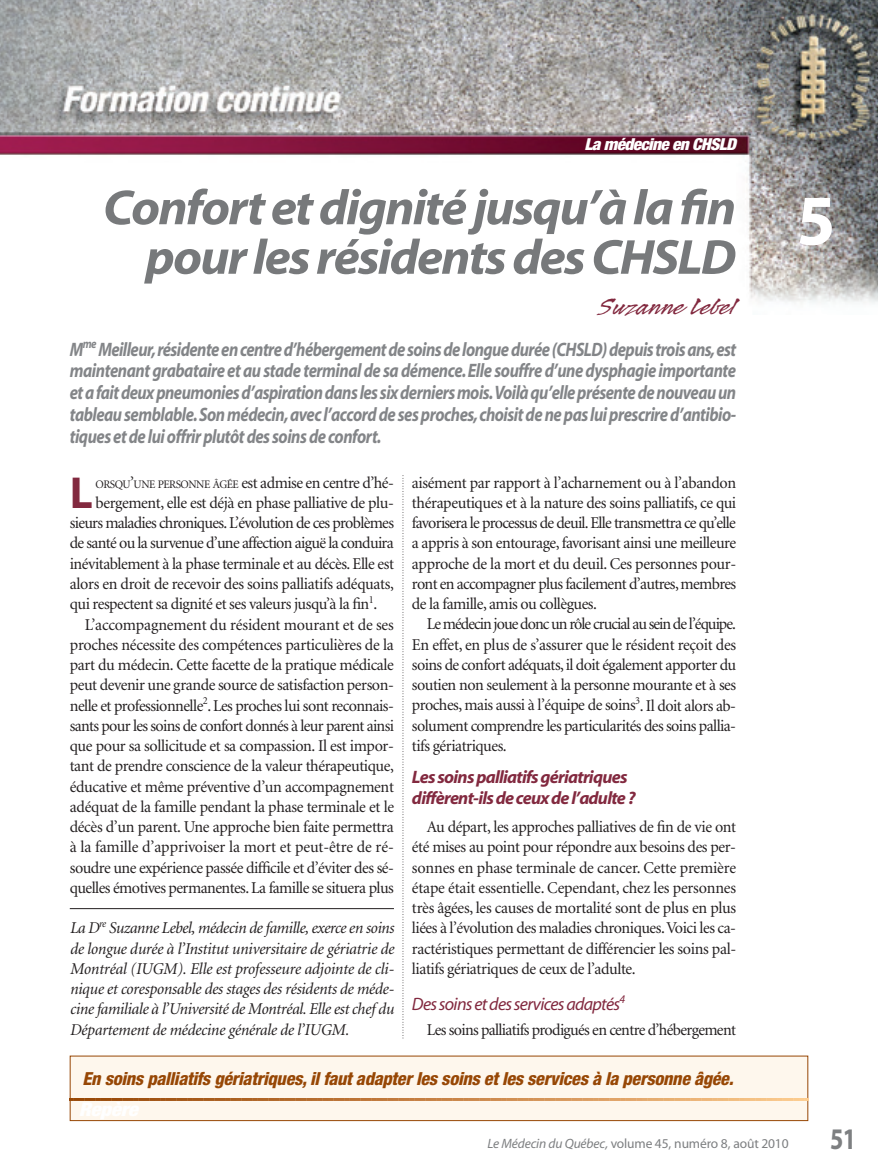
<style>
.page{position:relative;width:878px;height:1175px;background:#fff}
.page>*{position:absolute;margin:0;border:0;box-sizing:border-box;transform-origin:0 0}
.t1{font:700 72px "Myriad";color:#fff}
.t2{font:italic 700 49.5px/49.5px "Myriad";letter-spacing:-.035em;color:#77797b;text-align:right;scale:1.05 1}
.t3{font:700 45px "Myriad";color:#82293f}
.t4{font:700 30px "Myriad";color:#7d7f81;scale:.8 1}
.t5{font:27px "Legault Std";color:#82293f;scale:1.2 1}
.t6{font:italic 700 19.5px/21.8px "Myriad";letter-spacing:-.03em;color:#838588;text-align:justify;scale:.85 1}
.t7{font:italic 800 condensed 18px "Helvetica Neue";color:#974705}
.t8{font:italic 700 18px/20.2px "Myriad";letter-spacing:-.04em;color:#82293f}
.t9{font:italic 18px "Myriad";letter-spacing:-.04em;color:#82293f}
.t10{font:16.5px/20.2px "Minion";letter-spacing:-.03em;color:#231f20;text-align:justify}
.t11{font:italic 16.5px/20.2px "Minion";letter-spacing:-.015em;color:#231f20;text-align:justify}
.t12{font:16.5px "Minion";letter-spacing:-.005em;color:#231f20}
.t13{font:16.5px "Minion";letter-spacing:-.01em;color:#231f20}
.t14{font:italic 900 condensed 16.5px "Helvetica Neue";color:#fff;scale:1.05 1}
.t15{font:13.5px "Myriad";letter-spacing:-.01em;color:#7d7f81}
.s1{font-size:11.55px}
.s2{font-style:italic}
</style>
<div class="page">
<img style="left:0;top:0;width:878px;height:304px">
<svg style="left:402px;top:478px;width:1px;height:561px"></svg>
<hr style="left:70px;top:908px;width:324px;height:1px;background:#231f20">
<div style="left:70px;top:1056px;width:737px;height:64px;background:#fef7ed"></div>
<svg style="left:70px;top:1098px;width:23px;height:22px"></svg>
<hr style="left:97px;top:1098px;width:2px;height:22px;background:#9b4b0a">
<svg style="left:103px;top:1098px;width:109px;height:3px"></svg>
<hr style="left:216px;top:1098px;width:2px;height:22px;background:#a95d1e">
<svg style="left:222px;top:1098px;width:109px;height:3px"></svg>
<hr style="left:335px;top:1098px;width:2px;height:22px;background:#ba7133">
<svg style="left:341px;top:1098px;width:17px;height:3px"></svg>
<hr style="left:362px;top:1098px;width:2px;height:22px;background:#be7537">
<svg style="left:368px;top:1098px;width:82px;height:3px"></svg>
<hr style="left:454px;top:1098px;width:2px;height:22px;background:#ca8548">
<svg style="left:460px;top:1098px;width:17px;height:3px"></svg>
<hr style="left:481px;top:1098px;width:2px;height:22px;background:#cd8a4d">
<svg style="left:487px;top:1098px;width:82px;height:3px"></svg>
<hr style="left:573px;top:1098px;width:2px;height:22px;background:#da9b60">
<svg style="left:579px;top:1098px;width:17px;height:3px"></svg>
<hr style="left:600px;top:1098px;width:2px;height:22px;background:#dea065">
<svg style="left:606px;top:1098px;width:82px;height:3px"></svg>
<hr style="left:692px;top:1098px;width:2px;height:22px;background:#ecb477">
<svg style="left:698px;top:1098px;width:17px;height:3px"></svg>
<hr style="left:719px;top:1098px;width:2px;height:22px;background:#efba7d">
<svg style="left:725px;top:1098px;width:82px;height:3px"></svg>
<p class="t14" style="left:584px;top:138px;width:149px">La médecine en CHSLD</p>
<h2 class="t2" style="left:103px;top:187px;width:604px">Confort et dignité jusqu’à la fin pour les résidents des CHSLD</h2>
<h3 class="t5" style="left:599px;top:288px;width:116px">Suzanne Lebel</h3>
<p class="t6" style="left:70px;top:340px;width:785px">M<sup>me</sup> Meilleur,résidente en centre d’hébergement de soins de longue durée (CHSLD) depuis trois ans,est maintenant grabataire et au stade terminal de sa démence.Elle souffre d’une dysphagie importante et a fait deux pneumonies d’aspiration dans les six derniers mois.Voilà qu’elle présente de nouveau un tableau semblable.Son médecin,avec l’accord de ses proches,choisit de ne pas lui prescrire d’antibio&shy;tiques et de lui offrir plutôt des soins de confort.</p>
<p class="t10" style="left:412px;top:473px;width:326px">aisément par rapport à l’acharnement ou à l’abandon thérapeutiques et à la nature des soins palliatifs, ce qui favorisera le processus de deuil.Elle transmettra ce qu’elle a appris à son entourage, favorisant ainsi une meilleure approche de la mort et du deuil. Ces personnes pour&shy;ront en accompagner plus facilement d’autres,membres de la famille, amis ou collègues.</p>
<p class="t10" style="left:412px;top:615px;width:326px;text-indent:15px">Le médecin joue donc un rôle crucial au sein de l’équipe.<br>En effet, en plus de s’assurer que le résident reçoit des soins de confort adéquats, il doit également apporter du soutien non seulement à la personne mourante et à ses proches, mais aussi à l’équipe de soins<sup>3</sup>. Il doit alors ab&shy;solument comprendre les particularités des soins pallia&shy;tifs gériatriques.</p>
<p class="t8" style="left:412px;top:768px;width:225px">Les soins palliatifs gériatriques diffèrent-ils de ceux de l’adulte ?</p>
<p class="t10" style="left:412px;top:818px;width:326px;text-indent:15px">Au départ, les approches palliatives de fin de vie ont été mises au point pour répondre aux besoins des per&shy;sonnes en phase terminale de cancer. Cette première étape était essentielle. Cependant, chez les personnes très âgées, les causes de mortalité sont de plus en plus liées à l’évolution des maladies chroniques.Voici les ca&shy;ractéristiques permettant de différencier les soins pal&shy;liatifs gériatriques de ceux de l’adulte.</p>
<p class="t9" style="left:412px;top:997px;width:215px">Des soins et des services adaptés<sup>4</sup></p>
<p class="t10" style="left:427px;top:1020px;width:310px">Les soins palliatifs prodigués en centre d’hébergement</p>
<h3 class="t3" style="left:70px;top:476px;width:24px">L</h3>
<p class="t10" style="left:95px;top:473px;width:300px"><span class="s1">ORSQU</span>’<span class="s1">UNE PERSONNE ÂGÉE</span> est admise en centre d’hé-</p>
<p class="t10" style="left:95px;top:494px;width:300px">bergement, elle est déjà en phase palliative de plu-</p>
<p class="t10" style="left:70px;top:514px;width:326px">sieurs maladies chroniques.L’évolution de ces problèmes</p>
<p class="t10" style="left:70px;top:534px;width:325px">de santé ou la survenue d’une affection aiguë la conduira</p>
<p class="t10" style="left:70px;top:554px;width:326px">inévitablement à la phase terminale et au décès. Elle est</p>
<p class="t10" style="left:70px;top:575px;width:326px">alors en droit de recevoir des soins palliatifs adéquats,</p>
<p class="t10" style="left:70px;top:595px;width:309px">qui respectent sa dignité et ses valeurs jusqu’à la fin<sup>1</sup>.</p>
<p class="t13" style="left:85px;top:618px;width:310px">L’accompagnement du résident mourant et de ses</p>
<p class="t10" style="left:70px;top:635px;width:325px">proches nécessite des compétences particulières de la</p>
<p class="t10" style="left:70px;top:656px;width:325px">part du médecin. Cette facette de la pratique médicale</p>
<p class="t10" style="left:70px;top:676px;width:325px">peut devenir une grande source de satisfaction person-</p>
<p class="t10" style="left:70px;top:696px;width:325px">nelle et professionnelle<sup>2</sup>. Les proches lui sont reconnais-</p>
<p class="t10" style="left:70px;top:716px;width:325px">sants pour les soins de confort donnés à leur parent ainsi</p>
<p class="t10" style="left:70px;top:737px;width:325px">que pour sa sollicitude et sa compassion. Il est impor-</p>
<p class="t10" style="left:70px;top:757px;width:326px">tant de prendre conscience de la valeur thérapeutique,</p>
<p class="t10" style="left:70px;top:777px;width:326px">éducative et même préventive d’un accompagnement</p>
<p class="t10" style="left:70px;top:797px;width:326px">adéquat de la famille pendant la phase terminale et le</p>
<p class="t10" style="left:70px;top:818px;width:326px">décès d’un parent. Une approche bien faite permettra</p>
<p class="t12" style="left:70px;top:840px;width:325px">à la famille d’apprivoiser la mort et peut-être de ré-</p>
<p class="t10" style="left:70px;top:858px;width:326px">soudre une expérience passée difficile et d’éviter des sé-</p>
<p class="t10" style="left:70px;top:878px;width:325px">quelles émotives permanentes. La famille se situera plus</p>
<p class="t11" style="left:70px;top:919px;width:326px">La D<sup>re</sup> Suzanne Lebel, médecin de famille, exerce en soins de longue durée à l’Institut universitaire de gériatrie de Montréal (IUGM). Elle est professeure adjointe de cli&shy;nique et coresponsable des stages des résidents de méde&shy;cine familiale à l’Université de Montréal. Elle est chef du Département de médecine générale de l’IUGM.</p>
<p class="t7" style="left:82px;top:1071px;width:655px">En soins palliatifs gériatriques, ilfautadapterles soins etles services à la personne âgée.</p>
<h1 class="t1" style="left:796px;top:193px;width:40px">5</h1>
<p class="t15" style="left:487px;top:1138px;width:303px"><span class="s2">Le Médecin du Québec,</span> volume 45, numéro 8, août 2010</p>
<h3 class="t4" style="left:830px;top:1127px;width:34px">51</h3>
</div>
